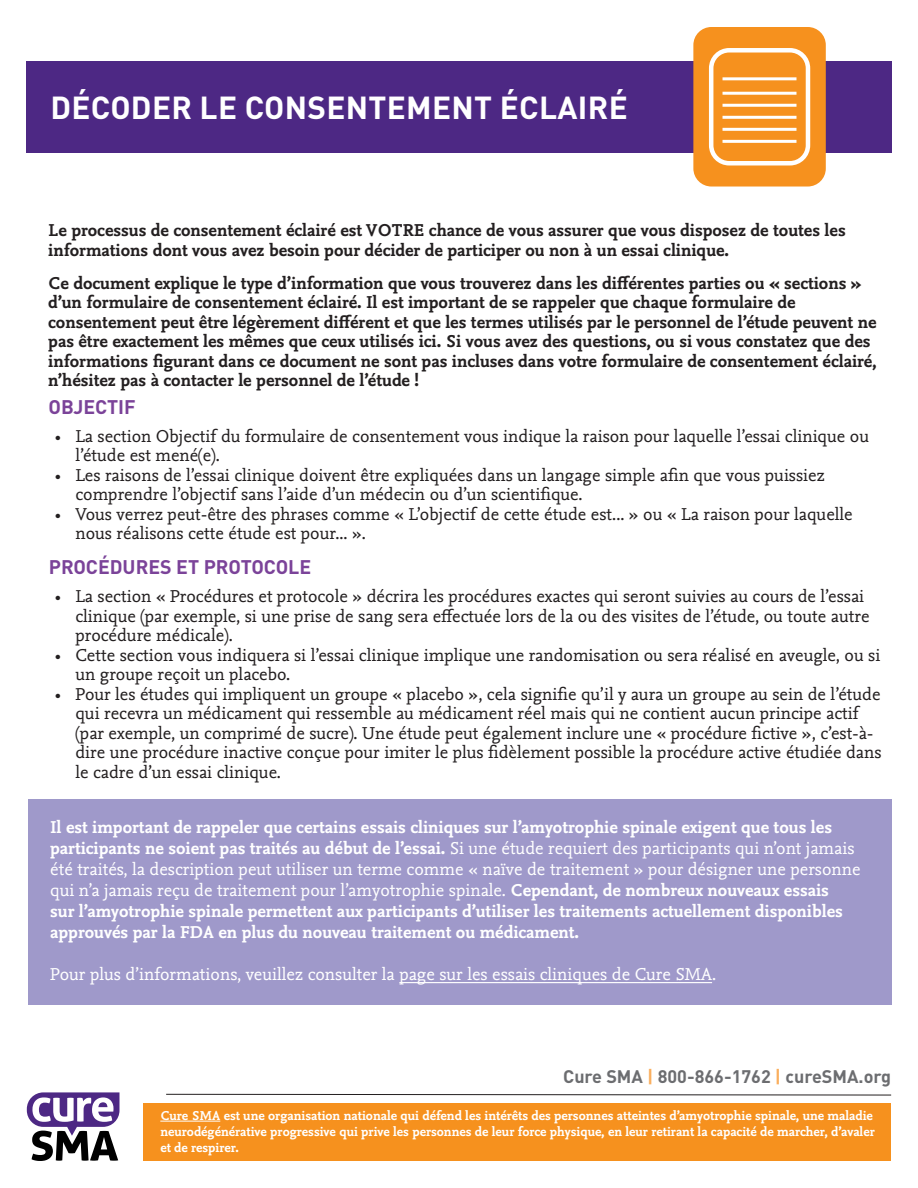
<style>
.page{position:relative;width:918px;height:1188px;background:#fff}
.page>*{position:absolute;margin:0;border:0;box-sizing:border-box;transform-origin:0 0}
.t1{font:700 31.5px "DINOT";letter-spacing:.01em;color:#fff}
.t2{font:700 19.5px "DINOT";color:#7b4399}
.t3{font:18px/19.5px "Nexus Mix OT";color:#231f20}
.t4{font:700 18px/19.5px "Nexus Mix OT";color:#231f20}
.t5{font:700 18px/21px "Nexus Mix OT";color:#fff}
.t6{font:18px "Nexus Mix OT";color:#fff}
.t7{font:700 18px "DINOT";color:#6c6d70}
.t8{font:700 13.5px/16.2px "Nexus Mix OT";color:#fff}
.s1{font-weight:400}
.s2{color:#faaf5e}
</style>
<div class="page">
<div style="left:28px;top:799px;width:864px;height:206px;background:#9f99ca"></div>
<hr style="left:399px;top:982px;width:313px;height:1px;background:#fff">
<svg style="left:27px;top:1092px;width:93px;height:69px"></svg>
<div style="left:143px;top:1103px;width:748px;height:58px;background:#f6911e"></div>
<hr style="left:160px;top:1121px;width:60px;height:1px;background:#fff">
<svg style="left:166px;top:1094px;width:726px;height:2px"></svg>
<div style="left:27px;top:61px;width:865px;height:91px;background:#4d2884"></div>
<div style="left:693px;top:27px;width:133px;height:160px;background:#f6911e;border-radius:18px"></div>
<div style="left:709px;top:48px;width:101px;height:117px;border:4px solid #fff;border-radius:18px"></div>
<hr style="left:723px;top:77px;width:73px;height:3px;background:#fff">
<hr style="left:723px;top:92px;width:73px;height:3px;background:#fff">
<hr style="left:723px;top:104px;width:73px;height:3px;background:#fff">
<hr style="left:723px;top:116px;width:73px;height:3px;background:#fff">
<hr style="left:723px;top:128px;width:73px;height:3px;background:#fff">
<hr style="left:723px;top:140px;width:73px;height:3px;background:#fff">
<h1 class="t1" style="left:50px;top:87px;width:579px">DÉCODER LE CONSENTEMENT ÉCLAIRÉ</h1>
<p class="t4" style="left:48px;top:222px;width:799px">Le processus de consentement éclairé est VOTRE chance de vous assurer que vous disposez de toutes les informations dont vous avez besoin pour décider de participer ou non à un essai clinique.</p>
<p class="t4" style="left:48px;top:274px;width:830px">Ce document explique le type d’information que vous trouverez dans les différentes parties ou « sections » d’un formulaire de consentement éclairé. Il est important de se rappeler que chaque formulaire de consentement peut être légèrement différent et que les termes utilisés par le personnel de l’étude peuvent ne pas être exactement les mêmes que ceux utilisés ici. Si vous avez des questions, ou si vous constatez que des informations figurant dans ce document ne sont pas incluses dans votre formulaire de consentement éclairé, n’hésitez pas à contacter le personnel de l’étude !</p>
<p class="t3" style="left:75px;top:427px;width:795px;text-indent:-20px">• La section Objectif du formulaire de consentement vous indique la raison pour laquelle l’essai clinique ou l’étude est mené(e).</p>
<p class="t3" style="left:75px;top:466px;width:751px;text-indent:-20px">• Les raisons de l’essai clinique doivent être expliquées dans un langage simple afin que vous puissiez comprendre l’objectif sans l’aide d’un médecin ou d’un scientifique.</p>
<p class="t3" style="left:75px;top:505px;width:779px;text-indent:-20px">• Vous verrez peut-être des phrases comme « L’objectif de cette étude est... » ou « La raison pour laquelle nous réalisons cette étude est pour... ».</p>
<p class="t2" style="left:49px;top:394px;width:89px">OBJECTIF</p>
<p class="t2" style="left:49px;top:555px;width:264px">PROCÉDURES ET PROTOCOLE</p>
<p class="t3" style="left:75px;top:587px;width:796px;text-indent:-20px">• La section « Procédures et protocole » décrira les procédures exactes qui seront suivies au cours de l’essai clinique (par exemple, si une prise de sang sera effectuée lors de la ou des visites de l’étude, ou toute autre procédure médicale).</p>
<p class="t3" style="left:75px;top:646px;width:806px;text-indent:-20px">• Cette section vous indiquera si l’essai clinique implique une randomisation ou sera réalisé en aveugle, ou si un groupe reçoit un placebo.</p>
<p class="t3" style="left:75px;top:685px;width:808px;text-indent:-20px">• Pour les études qui impliquent un groupe « placebo », cela signifie qu’il y aura un groupe au sein de l’étude qui recevra un médicament qui ressemble au médicament réel mais qui ne contient aucun principe actif (par exemple, un comprimé de sucre). Une étude peut également inclure une « procédure fictive », c’est-à&shy;dire une procédure inactive conçue pour imiter le plus fidèlement possible la procédure active étudiée dans le cadre d’un essai clinique.</p>
<p class="t5" style="left:50px;top:818px;width:812px">Il est important de rappeler que certains essais cliniques sur l’amyotrophie spinale exigent que tous les participants ne soient pas traités au début de l’essai. <span class="s1">Si une étude requiert des participants qui n’ont jamais été traités, la description peut utiliser un terme comme « naïve de traitement » pour désigner une personne qui n’a jamais reçu de traitement pour l’amyotrophie spinale.</span> Cependant, de nombreux nouveaux essais<br>sur l’amyotrophie spinale permettent aux participants d’utiliser les traitements actuellement disponibles approuvés par la FDA en plus du nouveau traitement ou médicament.</p>
<p class="t6" style="left:50px;top:964px;width:667px">Pour plus d’informations, veuillez consulter la page sur les essais cliniques de Cure SMA.</p>
<p class="t7" style="left:563px;top:1065px;width:329px">Cure SMA <span class="s2">|</span> 800-866-1762 <span class="s2">|</span> cureSMA.org</p>
<p class="t8" style="left:160px;top:1108px;width:716px">Cure SMA est une organisation nationale qui défend les intérêts des personnes atteintes d’amyotrophie spinale, une maladie neurodégénérative progressive qui prive les personnes de leur force physique, en leur retirant la capacité de marcher, d’avaler et de respirer.</p>
</div>
